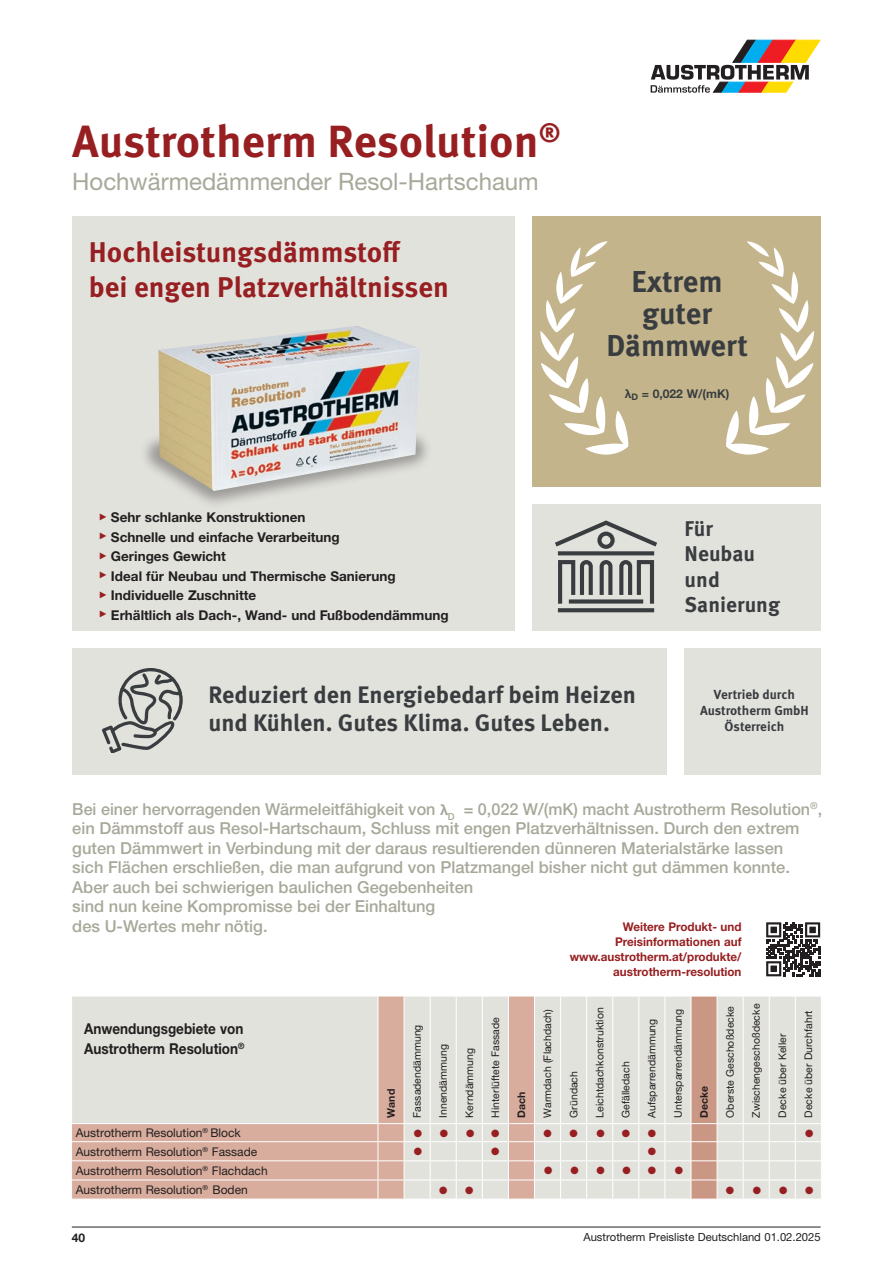
<style>
.page{position:relative;width:893px;height:1263px;background:#fff}
.page>*{position:absolute;margin:0;border:0;box-sizing:border-box;transform-origin:0 0}
.t1{font:700 45px "Meta Pro";color:#971f21}
.t2{font:700 30.15px/32.2px "Meta Pro";color:#393d40;text-align:center}
.t3{font:700 28.5px "Meta Pro";color:#971f21}
.Subline_Helvetica_W1G{font:24px "Helvetica Neue LTW1 G";color:#a8a89a}
.t4{font:700 23.85px "Meta Pro";color:#393d40}
.t5{font:700 21.3px "Meta Pro";color:#393d40}
.Einleitung_Helvetica_W1G{font:500 16.5px/19.5px "Helvetica Neue LT Std";color:#a8a89a}
.t6{font:700 15px/19.5px "Helvetica Neue LT Std";color:#231f20;scale:.9 1}
.Copy_fett{font:700 13.5px/19.5px "Helvetica Neue LTW1 G";color:#231f20}
.t7{font:700 13.05px/16px "Meta Pro";color:#393d40;text-align:center}
.t8{font:700 12.15px "Helvetica Neue LTW1 G";color:#393d40}
.t9{font:12px "Helvetica Neue LT Std";color:#231f20}
.t10{font:700 12px/15px "Helvetica Neue LT Std";color:#971f21;text-align:right}
.t11{font:700 12px "Helvetica Neue LTW1 G";color:#231f20}
.t12{font:11.25px "Helvetica Neue LTW1 G";color:#231f20}
.t13{font:10.5px "Helvetica Neue LT Std";color:#231f20}
.t14{font:10.5px "Zapf Dingbats ITC";color:#971f21}
.t15{font:700 10.5px "Helvetica Neue LT Std";color:#231f20}
.s1{font-family:"Helvetica Neue LTW1 G";font-weight:700;font-size:15px}
</style>
<div class="page">
<hr style="left:72px;top:1227px;width:749px;height:1px;background:#231f20">
<svg style="left:651px;top:40px;width:170px;height:53px"></svg>
<div style="left:72px;top:216px;width:442px;height:414px;background:#e2e2dd"></div>
<div style="left:532px;top:504px;width:289px;height:126px;background:#e2e2dd"></div>
<div style="left:72px;top:648px;width:594px;height:126px;background:#e2e2dd"></div>
<div style="left:532px;top:216px;width:289px;height:270px;background:#c3b48b"></div>
<svg style="left:102px;top:668px;width:81px;height:85px"></svg>
<svg style="left:555px;top:520px;width:102px;height:92px"></svg>
<svg style="left:540px;top:241px;width:274px;height:214px"></svg>
<svg style="left:144px;top:437px;width:284px;height:67px"></svg>
<img style="left:158px;top:326px;width:262px;height:165px">
<svg style="left:72px;top:997px;width:306px;height:202px;background:#decfc6"></svg>
<hr style="left:71px;top:1123px;width:307px;height:1px;background:#fff">
<hr style="left:71px;top:1141px;width:307px;height:1px;background:#fff">
<hr style="left:71px;top:1160px;width:307px;height:1px;background:#fff">
<hr style="left:71px;top:1179px;width:307px;height:1px;background:#fff">
<svg style="left:378px;top:996px;width:443px;height:203px;background:#e1d9d3"></svg>
<div style="left:684px;top:648px;width:137px;height:126px;background:#e2e2dd"></div>
<svg style="left:766px;top:922px;width:54px;height:54px"></svg>
<p class="t1" style="left:72px;top:107px;width:490px">Austrotherm Resolution<sup>®</sup></p>
<p class="Subline_Helvetica_W1G" style="left:72px;top:167px;width:468px">Hochwärmedämmender Resol-Hartschaum</p>
<p class="t3" style="left:89px;top:230px;width:313px">Hochleistungsdämmstoff</p>
<p class="t3" style="left:89px;top:264px;width:362px">bei engen Platzverhältnissen</p>
<p class="Copy_fett" style="left:99px;top:507px;width:208px"><sup>▸</sup> Sehr schlanke Konstruktionen</p>
<p class="Copy_fett" style="left:99px;top:527px;width:242px"><sup>▸</sup> Schnelle und einfache Verarbeitung</p>
<p class="Copy_fett" style="left:99px;top:546px;width:129px"><sup>▸</sup> Geringes Gewicht</p>
<p class="Copy_fett" style="left:99px;top:566px;width:298px"><sup>▸</sup> Ideal für Neubau und Thermische Sanierung</p>
<p class="Copy_fett" style="left:99px;top:585px;width:351px"><sup>▸</sup> Individuelle Zuschnitte<br><sup>▸</sup> Erhältlich als Dach-, Wand- und Fußbodendämmung</p>
<p class="t2" style="left:606px;top:263px;width:143px">Extrem guter<br>Dämmwert</p>
<p class="t8" style="left:625px;top:386px;width:106px">λ<sub>D</sub> = 0,022 W/(mK)</p>
<p class="t5" style="left:685px;top:511px;width:30px">Für</p>
<p class="t5" style="left:685px;top:537px;width:72px">Neubau</p>
<p class="t5" style="left:685px;top:562px;width:37px">und</p>
<p class="t5" style="left:685px;top:588px;width:97px">Sanierung</p>
<p class="t4" style="left:208px;top:676px;width:429px">Reduziert den Energiebedarf beim Heizen</p>
<p class="t4" style="left:208px;top:704px;width:403px">und Kühlen. Gutes Klima. Gutes Leben.</p>
<p class="t7" style="left:714px;top:685px;width:83px">Vertrieb durch</p>
<p class="t7" style="left:700px;top:701px;width:110px">Austrotherm GmbH<br>Österreich</p>
<p class="Einleitung_Helvetica_W1G" style="left:72px;top:799px;width:751px">Bei einer hervorragenden Wärmeleitfähigkeit von <span class="s1">λ</span><sub>D</sub> = 0,022 W/(mK) macht Austrotherm Resolution<sup>®</sup>, ein Dämmstoff aus Resol-Hartschaum, Schluss mit engen Platzverhältnissen. Durch den extrem guten Dämmwert in Verbindung mit der daraus resultierenden dünneren Materialstärke lassen</p>
<p class="Einleitung_Helvetica_W1G" style="left:72px;top:857px;width:719px">sich Flächen erschließen, die man aufgrund von Platzmangel bisher nicht gut dämmen konnte.</p>
<p class="Einleitung_Helvetica_W1G" style="left:72px;top:877px;width:403px">Aber auch bei schwierigen baulichen Gegebenheiten sind nun keine Kompromisse bei der Einhaltung</p>
<p class="Einleitung_Helvetica_W1G" style="left:72px;top:916px;width:197px">des U-Wertes mehr nötig.</p>
<p class="t10" style="left:570px;top:919px;width:173px">Weitere Produkt- und<br>Preisinformationen auf www.austrotherm.at/produkte/ austrotherm-resolution</p>
<p class="t6" style="left:84px;top:1019px;width:179px">Anwendungsgebiete von<br>Austrotherm Resolution<sup>®</sup></p>
<p class="t15" style="left:385px;top:1117px;width:30px;rotate:-90deg">Wand</p>
<p class="t13" style="left:411px;top:1117px;width:94px;rotate:-90deg">Fassadendämmung</p>
<p class="t13" style="left:437px;top:1117px;width:75px;rotate:-90deg">Innendämmung</p>
<p class="t13" style="left:463px;top:1117px;width:71px;rotate:-90deg">Kerndämmung</p>
<p class="t13" style="left:489px;top:1117px;width:102px;rotate:-90deg">Hinterlüftete Fassade</p>
<p class="t15" style="left:515px;top:1117px;width:28px;rotate:-90deg">Dach</p>
<p class="t13" style="left:541px;top:1117px;width:110px;rotate:-90deg">Warmdach (Flachdach)</p>
<p class="t13" style="left:567px;top:1117px;width:48px;rotate:-90deg">Gründach</p>
<p class="t13" style="left:593px;top:1117px;width:112px;rotate:-90deg">Leichtdachkonstruktion</p>
<p class="t13" style="left:620px;top:1117px;width:57px;rotate:-90deg">Gefälledach</p>
<p class="t13" style="left:646px;top:1117px;width:100px;rotate:-90deg">Aufsparrendämmung</p>
<p class="t13" style="left:672px;top:1117px;width:110px;rotate:-90deg">Untersparrendämmung</p>
<p class="t15" style="left:698px;top:1117px;width:33px;rotate:-90deg">Decke</p>
<p class="t13" style="left:724px;top:1117px;width:113px;rotate:-90deg">Oberste Geschoßdecke</p>
<p class="t13" style="left:750px;top:1117px;width:115px;rotate:-90deg">Zwischengeschoßdecke</p>
<p class="t13" style="left:776px;top:1117px;width:85px;rotate:-90deg">Decke über Keller</p>
<p class="t13" style="left:802px;top:1117px;width:108px;rotate:-90deg">Decke über Durchfahrt</p>
<p class="t9" style="left:76px;top:1125px;width:166px">Austrotherm Resolution<sup>®</sup> Block</p>
<p class="t14" style="left:414px;top:1128px;width:10px">●</p>
<p class="t14" style="left:440px;top:1128px;width:10px">●</p>
<p class="t14" style="left:466px;top:1128px;width:10px">●</p>
<p class="t14" style="left:491px;top:1128px;width:10px">●</p>
<p class="t14" style="left:543px;top:1128px;width:10px">●</p>
<p class="t14" style="left:569px;top:1128px;width:10px">●</p>
<p class="t14" style="left:596px;top:1128px;width:10px">●</p>
<p class="t14" style="left:622px;top:1128px;width:10px">●</p>
<p class="t14" style="left:648px;top:1128px;width:10px">●</p>
<p class="t14" style="left:805px;top:1128px;width:10px">●</p>
<p class="t9" style="left:76px;top:1144px;width:183px">Austrotherm Resolution<sup>®</sup> Fassade</p>
<p class="t14" style="left:414px;top:1147px;width:10px">●</p>
<p class="t14" style="left:491px;top:1147px;width:10px">●</p>
<p class="t14" style="left:648px;top:1147px;width:10px">●</p>
<p class="t9" style="left:76px;top:1163px;width:193px">Austrotherm Resolution<sup>®</sup> Flachdach</p>
<p class="t14" style="left:544px;top:1166px;width:10px">●</p>
<p class="t14" style="left:570px;top:1166px;width:10px">●</p>
<p class="t14" style="left:596px;top:1166px;width:10px">●</p>
<p class="t14" style="left:622px;top:1166px;width:10px">●</p>
<p class="t14" style="left:648px;top:1166px;width:10px">●</p>
<p class="t14" style="left:675px;top:1166px;width:10px">●</p>
<p class="t9" style="left:76px;top:1182px;width:174px">Austrotherm Resolution<sup>®</sup> Boden</p>
<p class="t14" style="left:439px;top:1185px;width:10px">●</p>
<p class="t14" style="left:465px;top:1185px;width:10px">●</p>
<p class="t14" style="left:726px;top:1185px;width:10px">●</p>
<p class="t14" style="left:753px;top:1185px;width:10px">●</p>
<p class="t14" style="left:779px;top:1185px;width:10px">●</p>
<p class="t14" style="left:805px;top:1185px;width:10px">●</p>
<p class="t11" style="left:72px;top:1230px;width:15px">40</p>
<p class="t12" style="left:583px;top:1230px;width:239px">Austrotherm Preisliste Deutschland 01.02.2025</p>
</div>
